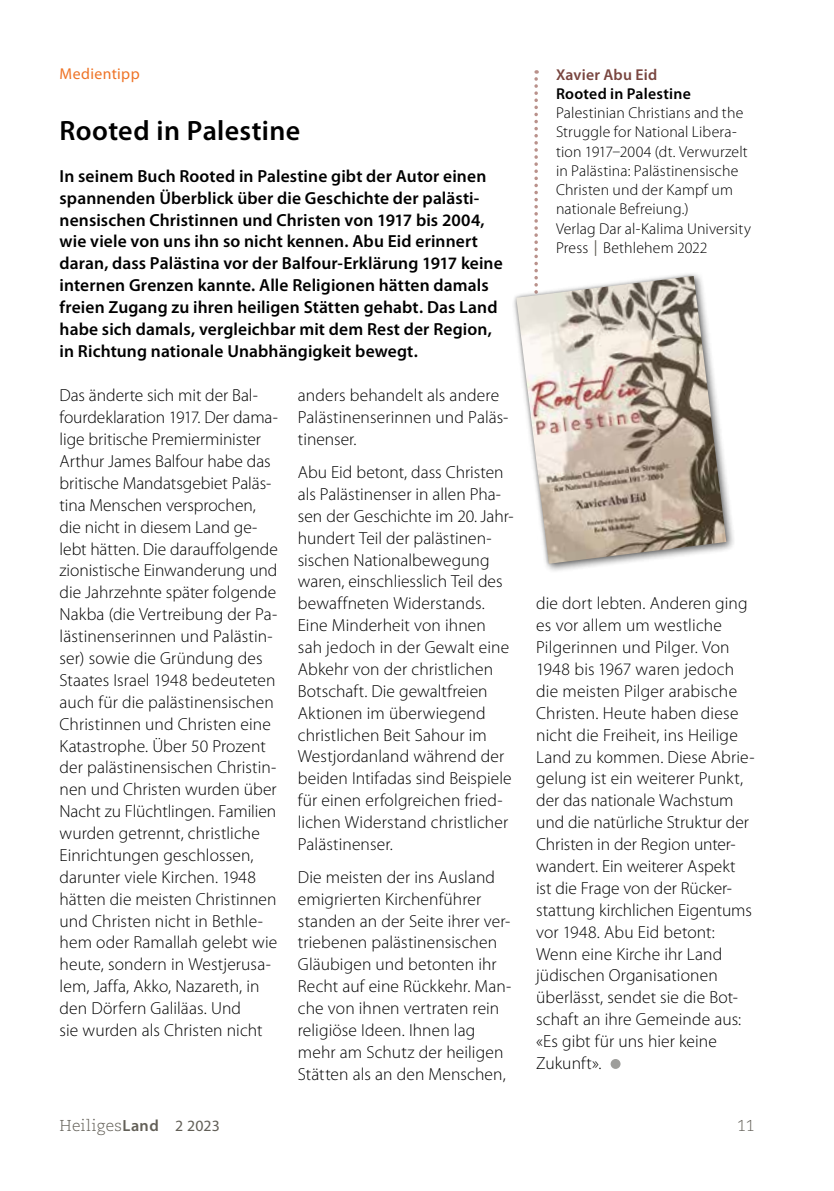
<style>
.page{position:relative;width:834px;height:1191px;background:#fff}
.page>*{position:absolute;margin:0;border:0;box-sizing:border-box;transform-origin:0 0}
.t1{font:600 28px "Myriad Pro";letter-spacing:.01em;color:#000}
.t2{font:300 17.5px/21.9px "Myriad Pro";letter-spacing:.005em;color:#000}
.t3{font:600 17.5px/21.9px "Myriad Pro";letter-spacing:.005em;color:#000}
.t4{font:300 15.75px/19.2px "Myriad Pro";letter-spacing:.01em;color:#000}
.t5{font:300 15.75px "Caecilia LT Pro 45";letter-spacing:.025em;color:#625f57}
.t6{font:600 15.75px "Myriad Pro";letter-spacing:.015em;color:#000}
.t7{font:600 15.75px "Myriad Pro";letter-spacing:.015em;color:#794640}
.t8{font:15.75px "Myriad Pro";letter-spacing:.025em;color:#ee7326}
.s1{font-weight:400;color:#625f57}
.s2{font-family:"Myriad Pro";font-weight:600;font-size:16.1px}
.s3{font-family:"Myriad Pro";font-weight:400}
</style>
<div class="page">
<div style="left:610px;top:1059px;width:10px;height:10px;background:#9e9e9b;border-radius:50%"></div>
<svg style="left:534px;top:70px;width:3px;height:201px"></svg>
<div style="left:511px;top:271px;width:225px;height:303px;background:#000;opacity:.6"></div>
<svg style="left:512px;top:272px;width:217px;height:295px"></svg>
<img style="left:516px;top:276px;width:210px;height:288px">
<p class="t8" style="left:60px;top:64px;width:82px">Medientipp</p>
<h1 class="t1" style="left:60px;top:113px;width:242px">Rooted in Palestine</h1>
<p class="t3" style="left:60px;top:165px;width:444px">In seinem Buch Rooted in Palestine gibt der Autor einen spannenden Überblick über die Geschichte der palästi&shy;nensischen Christinnen und Christen von 1917 bis 2004, wie viele von uns ihn so nicht kennen. Abu Eid erinnert daran, dass Palästina vor der Balfour-Erklärung 1917 keine internen Grenzen kannte. Alle Religionen hätten damals freien Zugang zu ihren heiligen Stätten gehabt. Das Land habe sich damals, vergleichbar mit dem Rest der Region, in Richtung nationale Unabhängigkeit bewegt.</p>
<p class="t2" style="left:60px;top:385px;width:220px">Das änderte sich mit der Bal&shy;fourdeklaration 1917. Der dama&shy;lige britische Premierminister<br>Arthur James Balfour habe das britische Mandatsgebiet Paläs&shy;tina Menschen versprochen, die nicht in diesem Land ge&shy;lebt hätten. Die darauffolgende zionistische Einwanderung und die Jahrzehnte später folgende<br>Nakba (die Vertreibung der Pa&shy;lästinenserinnen und Palästin&shy;ser) sowie die Gründung des<br>Staates Israel 1948 bedeuteten auch für die palästinensischen<br>Christinnen und Christen eine<br>Katastrophe. Über 50 Prozent der palästinensischen Christin&shy;nen und Christen wurden über<br>Nacht zu Flüchtlingen. Familien wurden getrennt, christliche<br>Einrichtungen geschlossen, darunter viele Kirchen. 1948 hätten die meisten Christinnen und Christen nicht in Bethle&shy;hem oder Ramallah gelebt wie heute, sondern in Westjerusa&shy;lem, Jaffa, Akko, Nazareth, in den Dörfern Galiläas. Und<br>sie wurden als Christen nicht</p>
<p class="t2" style="left:298px;top:385px;width:212px">anders behandelt als andere<br>Palästinenserinnen und Paläs&shy;tinenser.</p>
<p class="t2" style="left:298px;top:461px;width:217px">Abu Eid betont, dass Christen als Palästinenser in allen Pha&shy;sen der Geschichte im 20. Jahr&shy;hundert Teil der palästinen&shy;sischen Nationalbewegung waren, einschliesslich Teil des bewaffneten Widerstands.<br>Eine Minderheit von ihnen sah jedoch in der Gewalt eine<br>Abkehr von der christlichen<br>Botschaft. Die gewaltfreien<br>Aktionen im überwiegend christlichen Beit Sahour im<br>Westjordanland während der beiden Intifadas sind Beispiele für einen erfolgreichen fried&shy;lichen Widerstand christlicher<br>Palästinenser.</p>
<p class="t2" style="left:298px;top:866px;width:215px">Die meisten der ins Ausland emigrierten Kirchenführer standen an der Seite ihrer ver&shy;triebenen palästinensischen<br>Gläubigen und betonten ihr<br>Recht auf eine Rückkehr. Man&shy;che von ihnen vertraten rein religiöse Ideen. Ihnen lag mehr am Schutz der heiligen<br>Stätten als an den Menschen,</p>
<p class="t7" style="left:556px;top:64px;width:103px">Xavier Abu Eid</p>
<p class="t6" style="left:556px;top:83px;width:136px">Rooted in Palestine</p>
<p class="t4" style="left:556px;top:103px;width:196px">Palestinian Christians and the<br>Struggle for National Libera&shy;tion 1917–2004 (dt. Verwurzelt in Palästina: Palästinensische<br>Christen und der Kampf um nationale Befreiung.)<br>Verlag Dar al-Kalima University<br>Press <span class="s1">|</span> Bethlehem 2022</p>
<p class="t2" style="left:536px;top:593px;width:220px">die dort lebten. Anderen ging es vor allem um westliche<br>Pilgerinnen und Pilger. Von<br>1948 bis 1967 waren jedoch die meisten Pilger arabische<br>Christen. Heute haben diese nicht die Freiheit, ins Heilige<br>Land zu kommen. Diese Abrie&shy;gelung ist ein weiterer Punkt, der das nationale Wachstum und die natürliche Struktur der<br>Christen in der Region unter&shy;wandert. Ein weiterer Aspekt ist die Frage von der Rücker&shy;stattung kirchlichen Eigentums vor 1948. Abu Eid betont:<br>Wenn eine Kirche ihr Land jüdischen Organisationen überlässt, sendet sie die Bot&shy;schaft an ihre Gemeinde aus: «Es gibt für uns hier keine<br>Zukunft».</p>
<p class="t5" style="left:60px;top:1115px;width:162px">Heiliges<span class="s2">Land</span> <span class="s3">2 2023</span></p>
<p class="t5" style="left:737px;top:1115px;width:19px">11</p>
</div>
